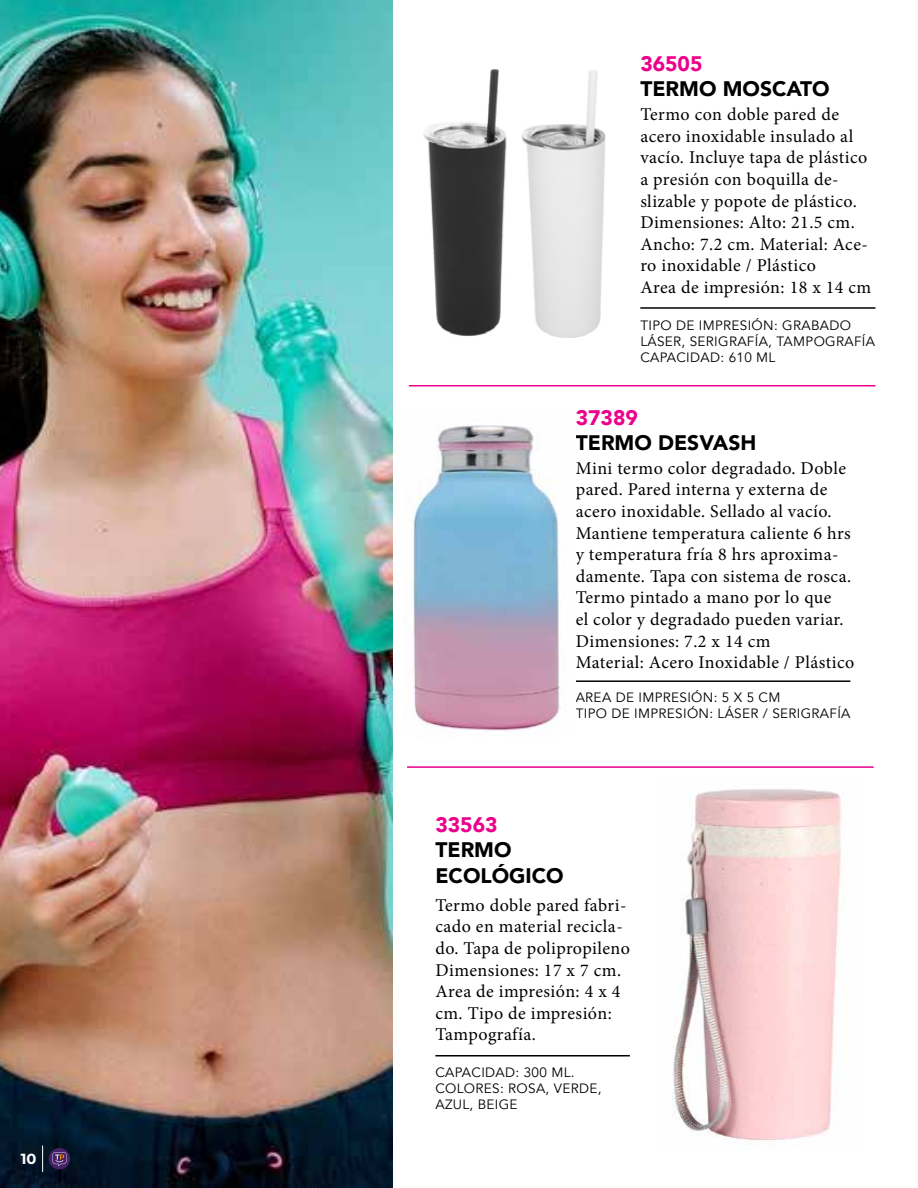
<style>
.page{position:relative;width:918px;height:1188px;background:#fff}
.page>*{position:absolute;margin:0;border:0;box-sizing:border-box;transform-origin:0 0}
.t1{font:900 21px/25.2px "Avenir";color:#000}
.t2{font:900 21px "Avenir";color:#ec008c}
.t3{font:18px/21.6px "Minion Pro";letter-spacing:.025em;color:#000}
.t4{font:700 14.7px "Montserrat";color:#fff}
.t5{font:13.5px/16.2px "Avenir";letter-spacing:.025em;color:#000}
</style>
<div class="page">
<img style="left:0;top:0;width:393px;height:1188px">
<hr style="left:640px;top:307px;width:235px;height:2px;background:#000">
<img style="left:423px;top:69px;width:84px;height:267px">
<img style="left:521px;top:70px;width:85px;height:268px">
<hr style="left:576px;top:680px;width:274px;height:2px;background:#000">
<img style="left:412px;top:425px;width:148px;height:307px">
<hr style="left:409px;top:385px;width:466px;height:1px;background:#ec008c">
<hr style="left:435px;top:1055px;width:195px;height:1px;background:#000">
<img style="left:672px;top:789px;width:170px;height:355px">
<svg style="left:42px;top:1145px;width:1px;height:27px"></svg>
<div style="left:49px;top:1148px;width:21px;height:21px;background:#452168;border-radius:50%"></div>
<svg style="left:53px;top:1152px;width:14px;height:14px"></svg>
<hr style="left:407px;top:766px;width:467px;height:2px;background:#ec008c">
<p class="t4" style="left:21px;top:1148px;width:17px">10</p>
<p class="t2" style="left:640px;top:46px;width:64px">36505</p>
<p class="t1" style="left:640px;top:76px;width:191px">TERMO MOSCATO</p>
<p class="t3" style="left:640px;top:104px;width:233px">Termo con doble pared de acero inoxidable insulado al vacío. Incluye tapa de plástico a presión con boquilla de&shy;slizable y popote de plástico.<br>Dimensiones: Alto: 21.5 cm.<br>Ancho: 7.2 cm. Material: Ace&shy;ro inoxidable / Plástico<br>Area de impresión: 18 x 14 cm</p>
<p class="t5" style="left:640px;top:317px;width:236px">TIPO DE IMPRESIÓN: GRABADO<br>LÁSER, SERIGRAFÍA, TAMPOGRAFÍA<br>CAPACIDAD: 610 ML</p>
<p class="t2" style="left:576px;top:400px;width:64px">37389</p>
<p class="t1" style="left:576px;top:430px;width:182px">TERMO DESVASH</p>
<p class="t3" style="left:576px;top:457px;width:280px">Mini termo color degradado. Doble pared. Pared interna y externa de acero inoxidable. Sellado al vacío.<br>Mantiene temperatura caliente 6 hrs y temperatura fría 8 hrs aproxima&shy;damente. Tapa con sistema de rosca.<br>Termo pintado a mano por lo que<br>el color y degradado pueden variar.<br>Dimensiones: 7.2 x 14 cm<br>Material: Acero Inoxidable / Plástico</p>
<p class="t5" style="left:576px;top:690px;width:276px">AREA DE IMPRESIÓN: 5 X 5 CM<br>TIPO DE IMPRESIÓN: LÁSER / SERIGRAFÍA</p>
<p class="t2" style="left:435px;top:807px;width:64px">33563</p>
<p class="t1" style="left:435px;top:837px;width:130px">TERMO<br>ECOLÓGICO</p>
<p class="t3" style="left:435px;top:894px;width:196px">Termo doble pared fabri&shy;cado en material recicla&shy;do. Tapa de polipropileno<br>Dimensiones: 17 x 7 cm.<br>Area de impresión: 4 x 4 cm. Tipo de impresión:<br>Tampografía.</p>
<p class="t5" style="left:435px;top:1065px;width:168px">CAPACIDAD: 300 ML.<br>COLORES: ROSA, VERDE,<br>AZUL, BEIGE</p>
</div>
